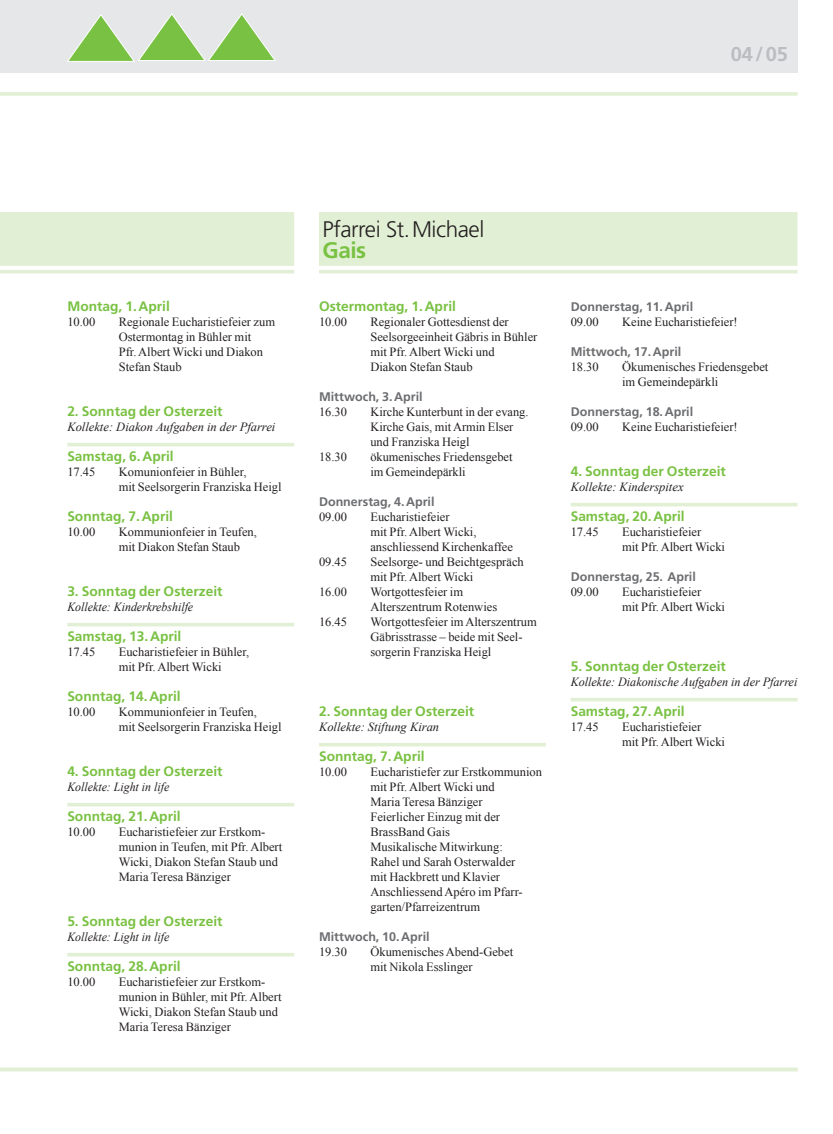
<style>
.page{position:relative;width:833px;height:1134px;background:#fff}
.page>*{position:absolute;margin:0;border:0;box-sizing:border-box;transform-origin:0 0}
.t1{font:300 22.5px "Frutiger LT Std";letter-spacing:-.02em;color:#231f20}
.t2{font:700 22.5px "Frutiger LT Std";color:#79c142}
.t3{font:700 20px "Frutiger LT Std";color:#bcbdc0}
.t4{font:700 13.75px "Frutiger LT Std";color:#79c142}
.t5{font:12.5px/15px "Times New Roman";color:#231f20}
.t6{font:700 12.5px "Frutiger LT Std";color:#6c6d70}
.t7{font:italic 12.5px "Times New Roman";color:#231f20}
.t8{font:italic 12.5px "Times New Roman";color:#231f20;scale:.95 1}
</style>
<div class="page">
<div style="left:0;top:212px;width:294px;height:54px;background:#e1efd4"></div>
<hr style="left:0;top:270px;width:294px;height:3px;background:#e1efd4">
<div style="left:319px;top:212px;width:478px;height:54px;background:#e1efd4"></div>
<hr style="left:319px;top:270px;width:478px;height:3px;background:#e1efd4">
<div style="left:0;top:0;width:797px;height:73px;background:#e6e7e9"></div>
<hr style="left:0;top:92px;width:797px;height:4px;background:#e1efd4">
<svg style="left:67px;top:14px;width:208px;height:48px"></svg>
<hr style="left:0;top:1068px;width:797px;height:3px;background:#e1efd4">
<hr style="left:67px;top:443px;width:227px;height:3px;background:#e1efd4">
<hr style="left:67px;top:623px;width:227px;height:3px;background:#e1efd4">
<hr style="left:67px;top:803px;width:227px;height:3px;background:#e1efd4">
<hr style="left:67px;top:953px;width:227px;height:3px;background:#e1efd4">
<hr style="left:319px;top:743px;width:227px;height:3px;background:#e1efd4">
<hr style="left:570px;top:503px;width:227px;height:3px;background:#e1efd4">
<hr style="left:570px;top:698px;width:227px;height:3px;background:#e1efd4">
<h2 class="t3" style="left:730px;top:42px;width:59px">04/05</h2>
<p class="t4" style="left:67px;top:298px;width:104px">Montag, 1.April</p>
<p class="t5" style="left:67px;top:314px;width:30px">10.00</p>
<p class="t5" style="left:119px;top:314px;width:158px">Regionale Eucharistiefeier zum<br>Ostermontag in Bühler mit<br>Pfr. Albert Wicki und Diakon<br>Stefan Staub</p>
<p class="t4" style="left:67px;top:403px;width:157px">2. Sonntag der Osterzeit</p>
<p class="t7" style="left:67px;top:418px;width:209px">Kollekte: Diakon Aufgaben in der Pfarrei</p>
<p class="t4" style="left:67px;top:448px;width:108px">Samstag, 6.April</p>
<p class="t5" style="left:67px;top:464px;width:30px">17.45</p>
<p class="t5" style="left:119px;top:464px;width:164px">Komunionfeier in Bühler,<br>mit Seelsorgerin Franziska Heigl</p>
<p class="t4" style="left:67px;top:508px;width:107px">Sonntag, 7.April</p>
<p class="t5" style="left:67px;top:524px;width:30px">10.00</p>
<p class="t5" style="left:119px;top:524px;width:140px">Kommunionfeier in Teufen, mit Diakon Stefan Staub</p>
<p class="t4" style="left:67px;top:583px;width:157px">3. Sonntag der Osterzeit</p>
<p class="t8" style="left:67px;top:598px;width:134px">Kollekte: Kinderkrebshilfe</p>
<p class="t4" style="left:67px;top:628px;width:116px">Samstag, 13.April</p>
<p class="t5" style="left:67px;top:644px;width:30px">17.45</p>
<p class="t5" style="left:119px;top:644px;width:132px">Eucharistiefeier in Bühler, mit Pfr. Albert Wicki</p>
<p class="t4" style="left:67px;top:688px;width:115px">Sonntag, 14.April</p>
<p class="t5" style="left:67px;top:704px;width:30px">10.00</p>
<p class="t5" style="left:119px;top:704px;width:164px">Kommunionfeier in Teufen,<br>mit Seelsorgerin Franziska Heigl</p>
<p class="t4" style="left:67px;top:763px;width:157px">4. Sonntag der Osterzeit</p>
<p class="t8" style="left:67px;top:778px;width:109px">Kollekte: Light in life</p>
<p class="t4" style="left:67px;top:808px;width:115px">Sonntag, 21.April</p>
<p class="t5" style="left:67px;top:824px;width:30px">10.00</p>
<p class="t5" style="left:119px;top:824px;width:165px">Eucharistiefeier zur Erstkom&shy;munion in Teufen, mit Pfr. Albert<br>Wicki, Diakon Stefan Staub und<br>Maria Teresa Bänziger</p>
<p class="t4" style="left:67px;top:913px;width:157px">5. Sonntag der Osterzeit</p>
<p class="t8" style="left:67px;top:928px;width:109px">Kollekte: Light in life</p>
<p class="t4" style="left:67px;top:958px;width:115px">Sonntag, 28.April</p>
<p class="t5" style="left:67px;top:974px;width:30px">10.00</p>
<p class="t5" style="left:119px;top:974px;width:164px">Eucharistiefeier zur Erstkom&shy;munion in Bühler, mit Pfr. Albert<br>Wicki, Diakon Stefan Staub und<br>Maria Teresa Bänziger</p>
<h1 class="t1" style="left:322px;top:217px;width:163px">Pfarrei St.Michael</h1>
<h1 class="t2" style="left:322px;top:236px;width:45px">Gais</h1>
<p class="t4" style="left:319px;top:298px;width:138px">Ostermontag, 1.April</p>
<p class="t5" style="left:319px;top:314px;width:30px">10.00</p>
<p class="t5" style="left:370px;top:314px;width:168px">Regionaler Gottesdienst der<br>Seelsorgeeinheit Gäbris in Bühler mit Pfr. Albert Wicki und<br>Diakon Stefan Staub</p>
<p class="t6" style="left:319px;top:389px;width:105px">Mittwoch, 3.April</p>
<p class="t5" style="left:319px;top:404px;width:29px">16.30</p>
<p class="t5" style="left:370px;top:404px;width:160px">Kirche Kunterbunt in der evang.<br>Kirche Gais, mit Armin Elser und Franziska Heigl</p>
<p class="t5" style="left:319px;top:449px;width:29px">18.30</p>
<p class="t5" style="left:370px;top:449px;width:144px">ökumenisches Friedensgebet im Gemeindepärkli</p>
<p class="t6" style="left:319px;top:494px;width:117px">Donnerstag, 4.April</p>
<p class="t5" style="left:319px;top:509px;width:30px">09.00</p>
<p class="t5" style="left:370px;top:509px;width:144px">Eucharistiefeier<br>mit Pfr. Albert Wicki, anschliessend Kirchenkaffee</p>
<p class="t5" style="left:319px;top:554px;width:30px">09.45</p>
<p class="t5" style="left:370px;top:554px;width:155px">Seelsorge- und Beichtgespräch mit Pfr. Albert Wicki</p>
<p class="t5" style="left:319px;top:584px;width:29px">16.00</p>
<p class="t5" style="left:370px;top:584px;width:128px">Wortgottesfeier im<br>Alterszentrum Rotenwies</p>
<p class="t5" style="left:319px;top:614px;width:30px">16.45</p>
<p class="t5" style="left:370px;top:614px;width:168px">Wortgottesfeier im Alterszentrum<br>Gäbrisstrasse – beide mit Seel&shy;sorgerin Franziska Heigl</p>
<p class="t4" style="left:319px;top:703px;width:157px">2. Sonntag der Osterzeit</p>
<p class="t7" style="left:319px;top:718px;width:122px">Kollekte: Stiftung Kiran</p>
<p class="t4" style="left:319px;top:748px;width:107px">Sonntag, 7.April</p>
<p class="t5" style="left:319px;top:764px;width:30px">10.00</p>
<p class="t5" style="left:370px;top:764px;width:173px">Eucharistiefer zur Erstkommunion mit Pfr. Albert Wicki und<br>Maria Teresa Bänziger<br>Feierlicher Einzug mit der<br>BrassBand Gais<br>Musikalische Mitwirkung:<br>Rahel und Sarah Osterwalder<br>mit Hackbrett und Klavier<br>Anschliessend Apéro im Pfarr&shy;garten/Pfarreizentrum</p>
<p class="t6" style="left:319px;top:929px;width:112px">Mittwoch, 10.April</p>
<p class="t5" style="left:319px;top:944px;width:30px">19.30</p>
<p class="t5" style="left:370px;top:944px;width:144px">Ökumenisches Abend-Gebet mit Nikola Esslinger</p>
<p class="t6" style="left:570px;top:299px;width:124px">Donnerstag, 11.April</p>
<p class="t5" style="left:570px;top:314px;width:30px">09.00</p>
<p class="t5" style="left:622px;top:314px;width:117px">Keine Eucharistiefeier!</p>
<p class="t6" style="left:570px;top:344px;width:112px">Mittwoch, 17.April</p>
<p class="t5" style="left:570px;top:359px;width:30px">18.30</p>
<p class="t5" style="left:622px;top:359px;width:148px">Ökumenisches Friedensgebet im Gemeindepärkli</p>
<p class="t6" style="left:570px;top:404px;width:124px">Donnerstag, 18.April</p>
<p class="t5" style="left:570px;top:419px;width:30px">09.00</p>
<p class="t5" style="left:622px;top:419px;width:117px">Keine Eucharistiefeier!</p>
<p class="t4" style="left:570px;top:463px;width:157px">4. Sonntag der Osterzeit</p>
<p class="t7" style="left:570px;top:478px;width:114px">Kollekte: Kinderspitex</p>
<p class="t4" style="left:570px;top:508px;width:116px">Samstag, 20.April</p>
<p class="t5" style="left:570px;top:524px;width:30px">17.45</p>
<p class="t5" style="left:622px;top:524px;width:104px">Eucharistiefeier<br>mit Pfr. Albert Wicki</p>
<p class="t6" style="left:570px;top:569px;width:127px">Donnerstag, 25. April</p>
<p class="t5" style="left:570px;top:584px;width:30px">09.00</p>
<p class="t5" style="left:622px;top:584px;width:104px">Eucharistiefeier<br>mit Pfr. Albert Wicki</p>
<p class="t4" style="left:570px;top:658px;width:157px">5. Sonntag der Osterzeit</p>
<p class="t7" style="left:570px;top:673px;width:228px">Kollekte: Diakonische Aufgaben in der Pfarrei</p>
<p class="t4" style="left:570px;top:703px;width:116px">Samstag, 27.April</p>
<p class="t5" style="left:570px;top:719px;width:30px">17.45</p>
<p class="t5" style="left:622px;top:719px;width:104px">Eucharistiefeier<br>mit Pfr. Albert Wicki</p>
</div>
